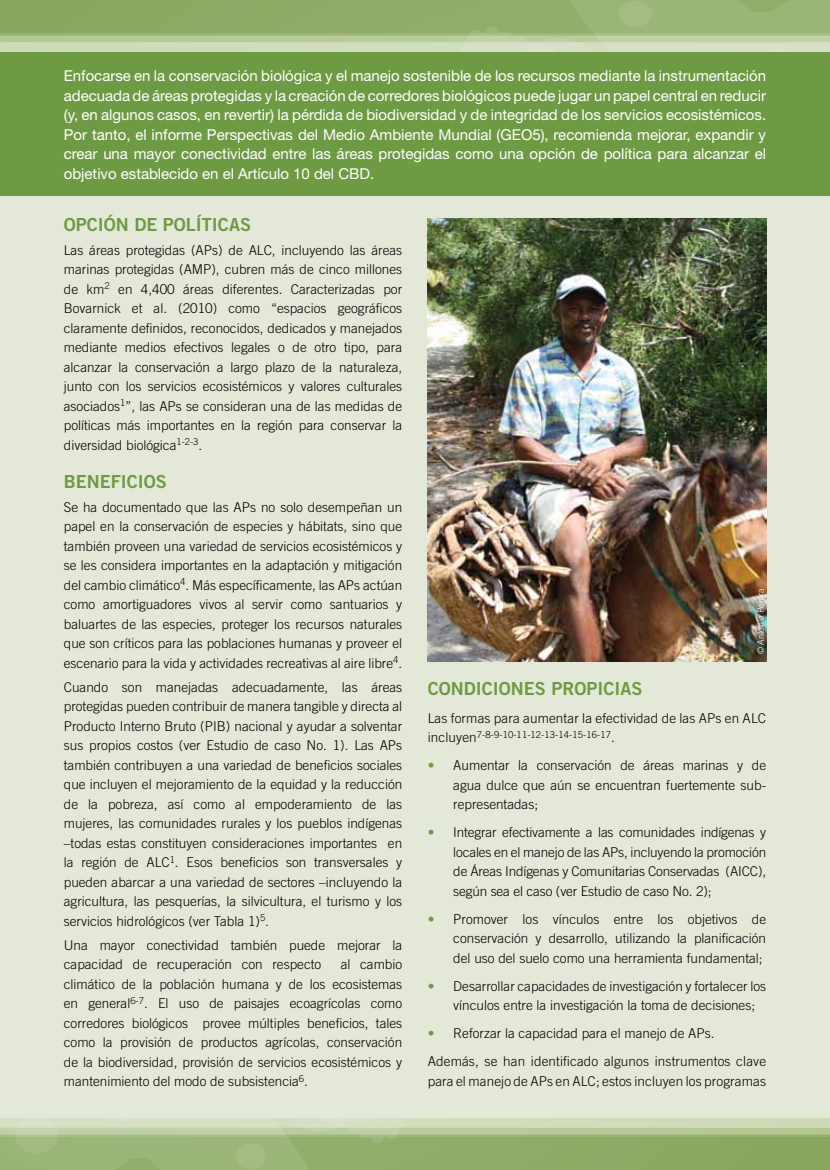
<style>
.page{position:relative;width:830px;height:1170px;background:#fff}
.page>*{position:absolute;margin:0;border:0;box-sizing:border-box;transform-origin:0 0}
.t1{font:18px "Trade Gothic LT Std Bd 2";color:#6e9a43}
.t2{font:15px/19.5px "Helvetica Neue LT Std";color:#fff;text-align:justify}
.t3{font:300 13.5px/19.5px "Trade Gothic LT Std";color:#000;text-align:justify}
.t4{font:300 9.45px "Trade Gothic LT Std";letter-spacing:.01em;color:#000}
.t5{font:300 9px "Trade Gothic LT Std";color:#fff}
.s1{font-size:13.5px}
.s2{font-family:"Trade Gothic LT Std Bd 2";font-weight:400;color:#6e9a43}
</style>
<div class="page">
<div style="left:0;top:179px;width:829px;height:939px;background:#e4e8d9"></div>
<div style="left:0;top:0;width:829px;height:196px;background:#6e9a43"></div>
<svg style="left:0;top:1136px;width:829px;height:34px"></svg>
<svg style="left:0;top:1118px;width:829px;height:18px"></svg>
<svg style="left:0;top:0;width:829px;height:52px"></svg>
<svg style="left:0;top:33px;width:829px;height:18px"></svg>
<img style="left:427px;top:218px;width:338px;height:443px">
<p class="t2" style="left:64px;top:66px;width:703px">Enfocarse en la conservación biológica y el manejo sostenible de los recursos mediante la instrumentación adecuada de áreas protegidas y la creación de corredores biológicos puede jugar un papel central en reducir (y, en algunos casos, en revertir) la pérdida de biodiversidad y de integridad de los servicios ecosistémicos.<br>Por tanto, el informe Perspectivas del Medio Ambiente Mundial (GEO5), recomienda mejorar, expandir y crear una mayor conectividad entre las áreas protegidas como una opción de política para alcanzar el objetivo establecido en el Artículo 10 del CBD.</p>
<h1 class="t1" style="left:64px;top:213px;width:111px">OPCIÓN DE POL</h1>
<h1 class="t1" style="left:196px;top:213px;width:56px">ÍT ICAS</h1>
<p class="t3" style="left:64px;top:240px;width:340px">Las áreas protegidas (APs) de ALC, incluyendo las áreas marinas protegidas (AMP), cubren más de cinco millones de km<sup>2</sup> en 4,400 áreas diferentes. Caracterizadas por Bovarnick et al. (2010) como “espacios geográficos claramente definidos, reconocidos, dedicados y manejados mediante medios efectivos legales o de otro tipo, para alcanzar la conservación a largo plazo de la naturaleza, junto con los servicios ecosistémicos y valores culturales asociados<sup>1</sup>”, las APs se consideran una de las medidas de políticas más importantes en la región para conservar la diversidad biológica<sup>1-2-3</sup>.</p>
<h1 class="t1" style="left:64px;top:470px;width:24px">BENEF</h1>
<h1 class="t1" style="left:121px;top:470px;width:46px">ICIOS</h1>
<p class="t3" style="left:64px;top:497px;width:340px">Se ha documentado que las APs no solo desempeñan un papel en la conservación de especies y hábitats, sino que también proveen una variedad de servicios ecosistémicos y se les considera importantes en la adaptación y mitigación del cambio climático<sup>4</sup>. Más específicamente, las APs actúan como amortiguadores vivos al servir como santuarios y baluartes de las especies, proteger los recursos naturales que son críticos para las poblaciones humanas y proveer el escenario para la vida y actividades recreativas al aire libre<sup>4</sup>.</p>
<p class="t3" style="left:64px;top:677px;width:340px">Cuando son manejadas adecuadamente, las áreas protegidas pueden contribuir de manera tangible y directa al Producto Interno Bruto (PIB) nacional y ayudar a solventar sus propios costos (ver Estudio de caso No. 1). Las APs también contribuyen a una variedad de beneficios sociales que incluyen el mejoramiento de la equidad y la reducción de la pobreza, así como al empoderamiento de las mujeres, las comunidades rurales y los pueblos indígenas –todas estas constituyen consideraciones importantes en la región de ALC<sup>1</sup>. Esos beneficios son transversales y pueden abarcar a una variedad de sectores –incluyendo la agricultura, las pesquerías, la silvicultura, el turismo y los servicios hidrológicos (ver Tabla 1)<sup>5</sup>.</p>
<p class="t3" style="left:64px;top:934px;width:340px">Una mayor conectividad también puede mejorar la capacidad de recuperación con respecto</p>
<p class="t5" style="left:754px;top:654px;width:68px;rotate:-90deg">© Antonio Perera</p>
<h1 class="t1" style="left:427px;top:677px;width:13px">COND</h1>
<h1 class="t1" style="left:475px;top:677px;width:36px">ICIONE</h1>
<h1 class="t1" style="left:534px;top:677px;width:29px">S PROP</h1>
<h1 class="t1" style="left:597px;top:677px;width:46px">ICIAS</h1>
<p class="t3" style="left:427px;top:707px;width:340px">Las formas para aumentar la efectividad de las APs en ALC</p>
<p class="t4" style="left:427px;top:728px;width:188px"><span class="s1">incluyen</span>7-8-9-10-11-12-13-14-15-16-17<span class="s1">.</span></p>
<p class="t3" style="left:453px;top:755px;width:314px;text-indent:-26px"><span class="s2">•</span> Aumentar la conservación de áreas marinas y de agua dulce que aún se encuentran fuertemente sub&shy;representadas;</p>
<p class="t3" style="left:453px;top:822px;width:314px;text-indent:-26px"><span class="s2">•</span> Integrar efectivamente a las comunidades indígenas y locales en el manejo de las APs, incluyendo la promoción de Áreas Indígenas y Comunitarias Conservadas (AICC), según sea el caso (ver Estudio de caso No. 2);</p>
<p class="t3" style="left:453px;top:908px;width:314px;text-indent:-26px"><span class="s2">•</span> Promover los vínculos entre los objetivos de conservación y desarrollo, utilizando la planificación del uso del suelo como una herramienta fundamental;</p>
<p class="t3" style="left:453px;top:975px;width:314px;text-indent:-26px"><span class="s2">•</span> Desarrollar capacidades de investigación y fortalecer los vínculos entre la investigación la toma de decisiones;</p>
<p class="t3" style="left:427px;top:1019px;width:340px;line-height:28px"><span class="s2">•</span> Reforzar la capacidad para el manejo de APs.<br>Además, se han identificado algunos instrumentos clave</p>
<p class="t3" style="left:427px;top:1070px;width:339px">para el manejo de APs en ALC; estos incluyen los programas</p>
<p class="t3" style="left:64px;top:954px;width:340px;text-indent:277px">al cambio climático de la población humana y de los ecosistemas en general<sup>6-7</sup>. El uso de paisajes ecoagrícolas como corredores biológicos provee múltiples beneficios, tales como la provisión de productos agrícolas, conservación de la biodiversidad, provisión de servicios ecosistémicos y mantenimiento del modo de subsistencia<sup>6</sup>.</p>
</div>
